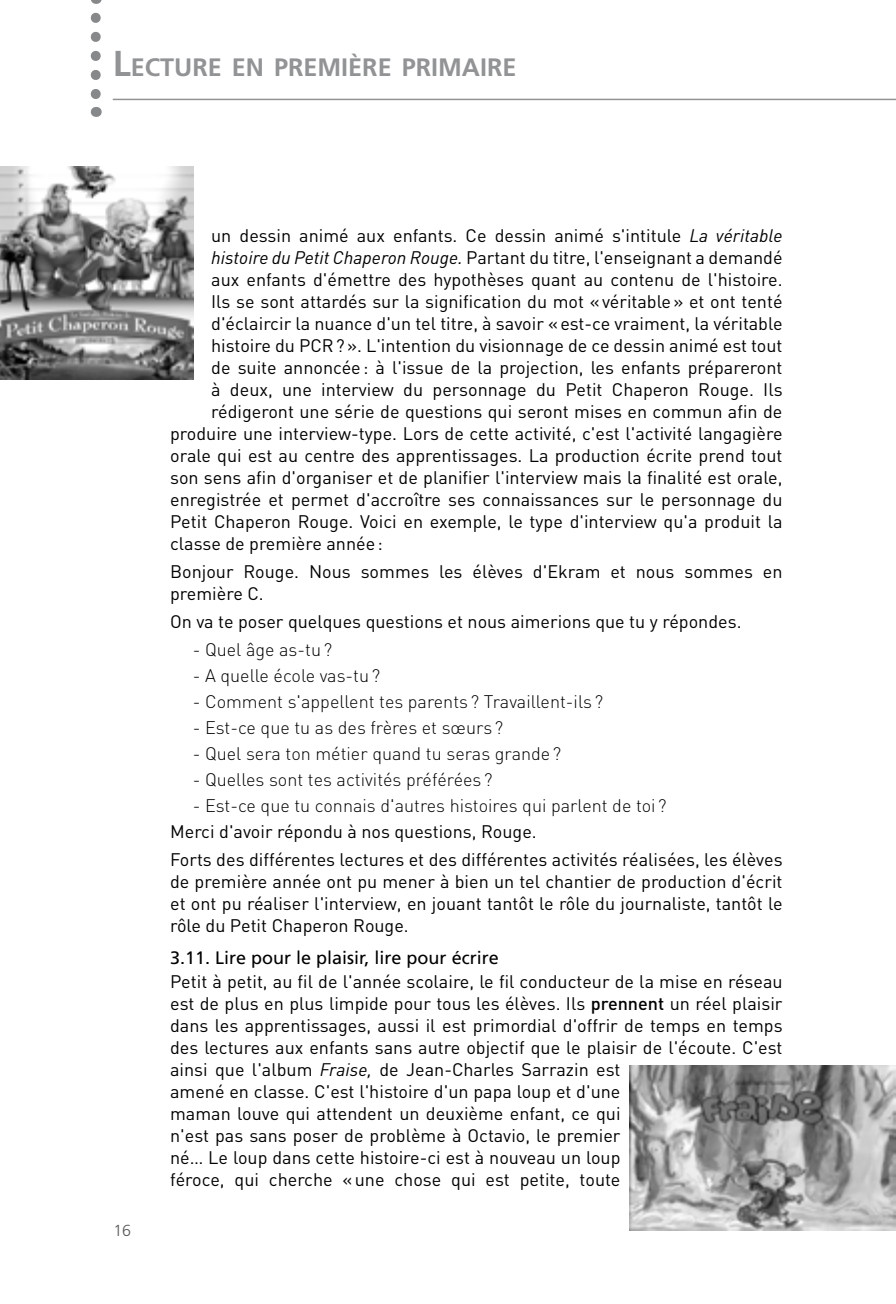
<style>
.page{position:relative;width:896px;height:1304px;background:#fff}
.page>*{position:absolute;margin:0;border:0;box-sizing:border-box;transform-origin:0 0}
.t1{font:700 25.2px "Frutiger LT Std";color:#929395}
.t2{font:18px/22px "DIN";color:#000}
.t3{font:300 18px "DIN";color:#000}
.t4{font:18px "Frutiger LT Std";color:#000}
.t5{font:300 16px "Frutiger LT Std";color:#58585a}
.s1{font-size:36px}
.s2{font-style:italic}
.s3{font-weight:500}
</style>
<div class="page">
<hr style="left:113px;top:99px;width:783px;height:1px;background:#929395">
<svg style="left:91px;top:18px;width:10px;height:99px"></svg>
<img style="left:0;top:167px;width:193px;height:213px">
<img style="left:629px;top:1066px;width:267px;height:164px">
<h1 class="t1" style="left:113px;top:52px;width:405px"><span class="s1">L</span>ECTURE EN PREMIÈRE PRIMAIRE</h1>
<p class="t5" style="left:113px;top:1221px;width:19px">16</p>
<p class="t2" style="left:211px;top:225px;width:573px">un dessin animé aux enfants. Ce dessin animé s'intitule <span class="s2">La véritable</span></p>
<p class="t2" style="left:211px;top:247px;width:573px"><span class="s2">histoire du Petit Chaperon Rouge.</span> Partant du titre, l'enseignant a demandé</p>
<p class="t2" style="left:211px;top:269px;width:573px">aux enfants d'émettre des hypothèses quant au contenu de l'histoire.</p>
<p class="t2" style="left:211px;top:291px;width:573px">Ils se sont attardés sur la signification du mot «véritable» et ont tenté</p>
<p class="t2" style="left:211px;top:313px;width:573px">d'éclaircir la nuance d'un tel titre, à savoir «est-ce vraiment, la véritable</p>
<p class="t2" style="left:211px;top:335px;width:573px">histoire du PCR?». L'intention du visionnage de ce dessin animé est tout</p>
<p class="t2" style="left:211px;top:357px;width:573px">de suite annoncée: à l'issue de la projection, les enfants prépareront</p>
<p class="t2" style="left:211px;top:379px;width:573px">à deux, une interview du personnage du Petit Chaperon Rouge. Ils</p>
<p class="t2" style="left:211px;top:401px;width:573px">rédigeront une série de questions qui seront mises en commun afin de</p>
<p class="t2" style="left:170px;top:423px;width:614px">produire une interview-type. Lors de cette activité, c'est l'activité langagière</p>
<p class="t2" style="left:170px;top:445px;width:614px">orale qui est au centre des apprentissages. La production écrite prend tout</p>
<p class="t2" style="left:170px;top:467px;width:614px">son sens afin d'organiser et de planifier l'interview mais la finalité est orale,</p>
<p class="t2" style="left:170px;top:489px;width:614px">enregistrée et permet d'accroître ses connaissances sur le personnage du</p>
<p class="t2" style="left:170px;top:511px;width:614px">Petit Chaperon Rouge. Voici en exemple, le type d'interview qu'a produit la</p>
<p class="t2" style="left:170px;top:533px;width:214px">classe de première année:</p>
<p class="t2" style="left:170px;top:561px;width:614px">Bonjour Rouge. Nous sommes les élèves d'Ekram et nous sommes en première C.</p>
<p class="t2" style="left:170px;top:611px;width:573px">On va te poser quelques questions et nous aimerions que tu y répondes.</p>
<p class="t3" style="left:193px;top:637px;width:141px">- Quel âge as-tu?</p>
<p class="t3" style="left:193px;top:663px;width:189px">- A quelle école vas-tu?</p>
<p class="t3" style="left:193px;top:689px;width:412px">- Comment s'appellent tes parents ? Travaillent-ils ?</p>
<p class="t3" style="left:193px;top:715px;width:312px">- Est-ce que tu as des frères et sœurs ?</p>
<p class="t3" style="left:193px;top:741px;width:370px">- Quel sera ton métier quand tu seras grande?</p>
<p class="t3" style="left:193px;top:767px;width:301px">- Quelles sont tes activités préférées ?</p>
<p class="t3" style="left:193px;top:793px;width:475px">- Est-ce que tu connais d'autres histoires qui parlent de toi ?</p>
<p class="t2" style="left:170px;top:818px;width:614px;line-height:28px">Merci d'avoir répondu à nos questions, Rouge.<br>Forts des différentes lectures et des différentes activités réalisées, les élèves</p>
<p class="t2" style="left:170px;top:871px;width:614px;text-align:justify">de première année ont pu mener à bien un tel chantier de production d'écrit et ont pu réaliser l'interview, en jouant tantôt le rôle du journaliste, tantôt le rôle du Petit Chaperon Rouge.</p>
<p class="t4" style="left:170px;top:947px;width:330px">3.11. Lire pour le plaisir, lire pour écrire</p>
<p class="t2" style="left:170px;top:971px;width:614px">Petit à petit, au fil de l'année scolaire, le fil conducteur de la mise en réseau est de plus en plus limpide pour tous les élèves. Ils <span class="s3">prennent</span> un réel plaisir dans les apprentissages, aussi il est primordial d'offrir de temps en temps des lectures aux enfants sans autre objectif que le plaisir de l'écoute. C'est ainsi que l'album <span class="s2">Fraise,</span> de Jean-Charles Sarrazin est<br>amené en classe. C'est l'histoire d'un papa loup et d'une<br>maman louve qui attendent un deuxième enfant, ce qui<br>n'est pas sans poser de problème à Octavio, le premier<br>né… Le loup dans cette histoire-ci est à nouveau un loup<br>féroce, qui cherche «une chose qui est petite, toute</p>
</div>
